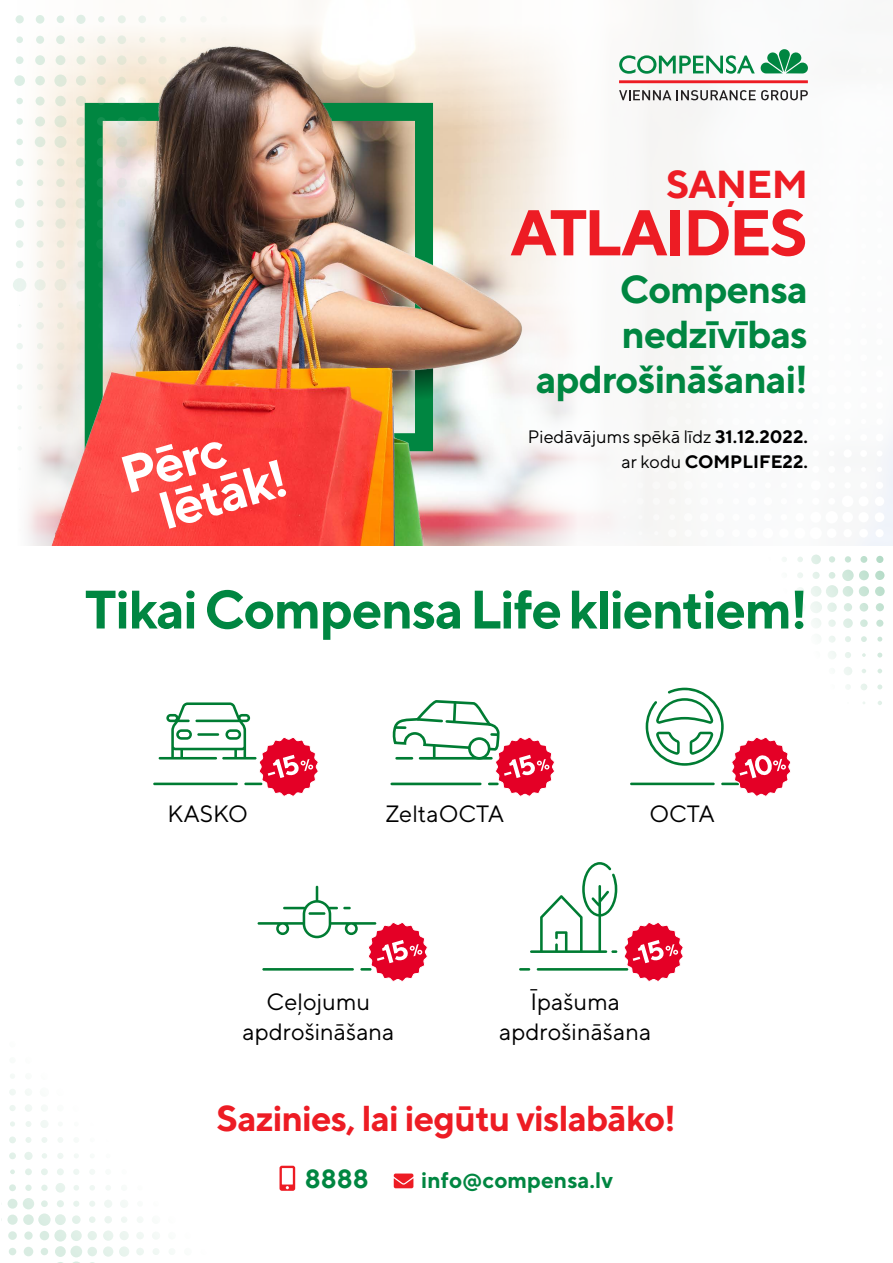
<style>
.page{position:relative;width:893px;height:1263px;background:#fff}
.page>*{position:absolute;margin:0;border:0;box-sizing:border-box;transform-origin:0 0}
.t1{font:700 64.5px "TT Norms";letter-spacing:-.05em;color:#ed1c24}
.t2{font:700 54px "TT Norms";letter-spacing:-.03em;color:#008641}
.t3{font:700 52.5px/45px "TT Norms";color:#fff}
.t4{font:700 39px/45px "TT Norms";letter-spacing:-.025em;color:#008641;text-align:right}
.t5{font:700 39px "TT Norms";letter-spacing:-.02em;color:#ed1c24}
.t6{font:700 36px "TT Norms";letter-spacing:-.025em;color:#ed1c24}
.t7{font:700 26.25px "TT Norms";color:#008641}
.t8{font:23.55px/29.5px "TT Norms";color:#000;text-align:center}
.t9{font:700 22.5px "TT Norms";color:#008641}
.t10{font:18px/25.8px "TT Norms";color:#000;text-align:right}
.s1{font-weight:700}
</style>
<div class="page">
<img style="left:295px;top:158px;width:131px;height:387px">
<svg style="left:295px;top:0;width:131px;height:158px"></svg>
<div style="left:85px;top:103px;width:348px;height:348px;border:18px solid #008641"></div>
<svg style="left:415px;top:338px;width:11px;height:75px"></svg>
<img style="left:13px;top:15px;width:282px;height:530px">
<hr style="left:392px;top:783px;width:88px;height:2px;background:#007c33">
<svg style="left:426px;top:17px;width:467px;height:529px"></svg>
<hr style="left:619px;top:80px;width:189px;height:3px;background:#ed1c24">
<svg style="left:619px;top:90px;width:52px;height:10px"></svg>
<svg style="left:677px;top:90px;width:131px;height:10px"></svg>
<svg style="left:619px;top:55px;width:136px;height:19px"></svg>
<svg style="left:761px;top:49px;width:47px;height:24px"></svg>
<svg style="left:7px;top:1074px;width:287px;height:189px"></svg>
<svg style="left:279px;top:1166px;width:16px;height:25px"></svg>
<svg style="left:394px;top:1173px;width:19px;height:15px"></svg>
<svg style="left:153px;top:702px;width:165px;height:95px"></svg>
<svg style="left:393px;top:700px;width:162px;height:97px"></svg>
<svg style="left:258px;top:886px;width:170px;height:96px"></svg>
<svg style="left:519px;top:862px;width:164px;height:120px"></svg>
<svg style="left:630px;top:554px;width:255px;height:243px"></svg>
<h3 class="t3" style="left:142px;top:446px;width:132px;text-indent:-28px;rotate:-16deg">Pērc lētāk!</h3>
<h3 class="t5" style="left:666px;top:160px;width:143px">SAŅEM</h3>
<h1 class="t1" style="left:510px;top:192px;width:299px">ATLAIDES</h1>
<h3 class="t4" style="left:536px;top:266px;width:274px">Compensa nedzīvības apdrošināšanai!</h3>
<p class="t10" style="left:528px;top:423px;width:282px">Piedāvājums spēkā līdz <span class="s1">31.12.2022. </span>ar kodu <span class="s1">COMPLIFE22.</span></p>
<h2 class="t2" style="left:85px;top:575px;width:725px">Tikai Compensa Life klientiem!</h2>
<p class="t8" style="left:168px;top:798px;width:82px">KASKO</p>
<p class="t8" style="left:386px;top:798px;width:120px">ZeltaOCTA</p>
<p class="t8" style="left:649px;top:798px;width:67px">OCTA</p>
<p class="t8" style="left:242px;top:987px;width:154px">Ceļojumu apdrošināšana</p>
<p class="t8" style="left:499px;top:987px;width:154px">Īpašuma apdrošināšana</p>
<h3 class="t6" style="left:217px;top:1095px;width:461px">Sazinies, lai iegūtu vislabāko!</h3>
<p class="t7" style="left:305px;top:1162px;width:66px">8888</p>
<p class="t9" style="left:421px;top:1166px;width:193px">info@compensa.lv</p>
</div>
